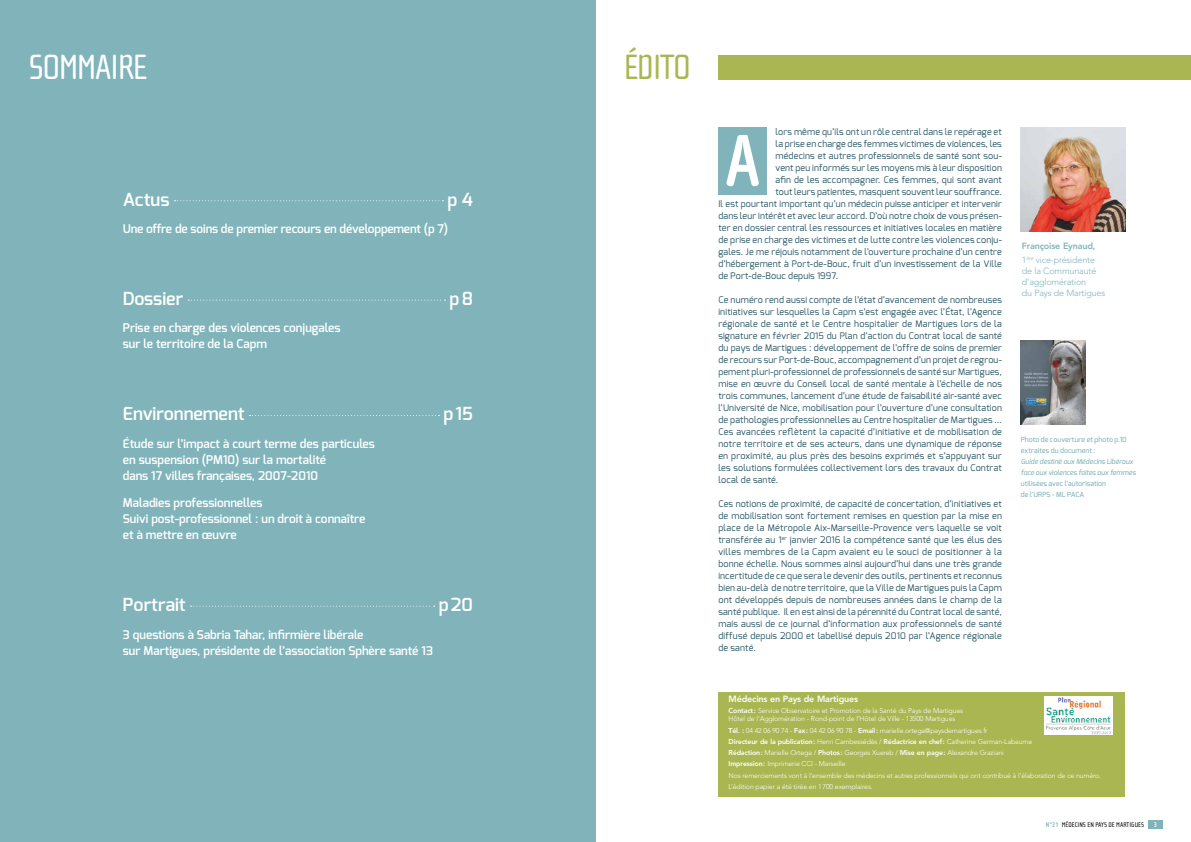
<style>
.page{position:relative;width:1191px;height:842px;background:#fff}
.page>*{position:absolute;margin:0;border:0;box-sizing:border-box;transform-origin:0 0}
.t1{font:700 75.6px "Cholla Sans";color:#fff}
.t2{font:36px "Cholla Sans";color:#fff}
.t3{font:36px "Cholla Sans";letter-spacing:-.05em;color:#a9b651}
.t4{font:600 18px "Exo";color:#fff}
.t5{font:600 12px/16px "Exo";color:#fff}
.t6{font:9px/12px "Exo";letter-spacing:.015em;color:#21515e;text-align:justify}
.t7{font:300 9px/11px "Avenir";letter-spacing:-.02em;color:#80b4ba}
.t8{font:800 9px/13.8px "Avenir";letter-spacing:-.02em;color:#80b4ba}
.t9{font:800 9px "Avenir";letter-spacing:-.02em;color:#fff}
.t10{font:300 7px/11.2px "Avenir";letter-spacing:-.02em;color:#fff}
.t11{font:500 7px/11px "Exo";letter-spacing:.005em;color:#80b4ba}
.t12{font:italic 500 7px/11px "Exo";letter-spacing:-.005em;color:#80b4ba}
.t13{font:7px "Cholla Sans";color:#000}
.t14{font:700 7px "Cholla Sans";color:#fff}
.s1{font-weight:300}
.s2{font-weight:800}
.s3{font-weight:700;color:#80b4ba}
</style>
<div class="page">
<div style="left:0;top:0;width:595px;height:842px;background:#80b4ba"></div>
<div style="left:718px;top:56px;width:473px;height:24px;background:#a9b651"></div>
<div style="left:718px;top:691px;width:407px;height:105px;background:#a9b651"></div>
<svg style="left:175px;top:200px;width:268px;height:1px"></svg>
<svg style="left:188px;top:300px;width:257px;height:1px"></svg>
<svg style="left:249px;top:415px;width:190px;height:1px"></svg>
<svg style="left:191px;top:606px;width:244px;height:1px"></svg>
<div style="left:1044px;top:696px;width:68px;height:39px;background:#fff"></div>
<img style="left:1046px;top:697px;width:65px;height:37px">
<div style="left:718px;top:128px;width:49px;height:67px;background:#80b4ba"></div>
<img style="left:1020px;top:128px;width:105px;height:104px">
<img style="left:1020px;top:340px;width:65px;height:84px">
<div style="left:1148px;top:820px;width:14px;height:9px;background:#80b4ba"></div>
<h2 class="t2" style="left:28px;top:48px;width:46px">SOMMAIRE</h2>
<h2 class="t3" style="left:624px;top:48px;width:63px">ÉDITO</h2>
<h3 class="t4" style="left:123px;top:188px;width:48px">Actus</h3>
<h3 class="t4" style="left:447px;top:188px;width:27px">p 4</h3>
<h3 class="t5" style="left:123px;top:221px;width:327px">Une offre de soins de premier recours en développement (p 7)</h3>
<h3 class="t4" style="left:123px;top:287px;width:62px">Dossier</h3>
<h3 class="t4" style="left:449px;top:287px;width:25px">p8</h3>
<h3 class="t5" style="left:123px;top:320px;width:219px">Prise en charge des violences conjugales sur le territoire de la Capm</h3>
<h3 class="t4" style="left:123px;top:402px;width:123px">Environnement</h3>
<h3 class="t4" style="left:443px;top:402px;width:31px">p15</h3>
<h3 class="t5" style="left:123px;top:435px;width:254px">Étude sur l’impact à court terme des particules en suspension (PM10) sur la mortalité<br>dans 17 villes françaises, 2007-2010</h3>
<h3 class="t5" style="left:123px;top:495px;width:244px">Maladies professionnelles<br>Suivi post-professionnel : un droit à connaître et à mettre en œuvre</h3>
<h3 class="t4" style="left:123px;top:593px;width:64px">Portrait</h3>
<h3 class="t4" style="left:439px;top:593px;width:36px">p20</h3>
<h3 class="t5" style="left:123px;top:626px;width:312px">3 questions à Sabria Tahar, infirmière libérale<br>sur Martigues, présidente de l’association Sphère santé 13</h3>
<p class="t6" style="left:775px;top:125px;width:228px">lors même qu’ils ont un rôle central dans le repérage et</p>
<p class="t6" style="left:775px;top:137px;width:228px">la prise en charge des femmes victimes de violences, les</p>
<p class="t6" style="left:775px;top:149px;width:228px">médecins et autres professionnels de santé sont sou-</p>
<p class="t6" style="left:775px;top:161px;width:228px">vent peu informés sur les moyens mis à leur disposition</p>
<p class="t6" style="left:775px;top:173px;width:228px">afin de les accompagner. Ces femmes, qui sont avant</p>
<p class="t6" style="left:775px;top:185px;width:228px">tout leurs patientes, masquent souvent leur souffrance.</p>
<p class="t6" style="left:718px;top:197px;width:285px">Il est pourtant important qu’un médecin puisse anticiper et intervenir</p>
<p class="t6" style="left:718px;top:209px;width:285px">dans leur intérêt et avec leur accord. D’où notre choix de vous présen-</p>
<p class="t6" style="left:718px;top:221px;width:285px">ter en dossier central les ressources et initiatives locales en matière</p>
<p class="t6" style="left:718px;top:233px;width:285px">de prise en charge des victimes et de lutte contre les violences conju-</p>
<p class="t6" style="left:718px;top:245px;width:285px">gales. Je me réjouis notamment de l’ouverture prochaine d’un centre</p>
<p class="t6" style="left:718px;top:257px;width:285px">d’hébergement à Port-de-Bouc, fruit d’un investissement de la Ville</p>
<p class="t6" style="left:718px;top:269px;width:121px">de Port-de-Bouc depuis 1997.</p>
<p class="t6" style="left:718px;top:293px;width:285px">Ce numéro rend aussi compte de l’état d’avancement de nombreuses initiatives sur lesquelles la Capm s’est engagée avec l’État, l’Agence régionale de santé et le Centre hospitalier de Martigues lors de la signature en février 2015 du Plan d’action du Contrat local de santé du pays de Martigues : développement de l’offre de soins de premier de recours sur Port-de-Bouc, accompagnement d’un projet de regrou&shy;pement pluri-professionnel de professionnels de santé sur Martigues, mise en œuvre du Conseil local de santé mentale à l’échelle de nos trois communes, lancement d’une étude de faisabilité air-santé avec l’Université de Nice, mobilisation pour l’ouverture d’une consultation de pathologies professionnelles au Centre hospitalier de Martigues … Ces avancées reflètent la capacité d’initiative et de mobilisation de notre territoire et de ses acteurs, dans une dynamique de réponse en proximité, au plus près des besoins exprimés et s’appuyant sur les solutions formulées collectivement lors des travaux du Contrat local de santé.</p>
<p class="t6" style="left:718px;top:497px;width:285px">Ces notions de proximité, de capacité de concertation, d’initiatives et de mobilisation sont fortement remises en question par la mise en place de la Métropole Aix-Marseille-Provence vers laquelle se voit transférée au 1<sup>er</sup> janvier 2016 la compétence santé que les élus des villes membres de la Capm avaient eu le souci de positionner à la bonne échelle. Nous sommes ainsi aujourd’hui dans une très grande incertitude de ce que sera le devenir des outils, pertinents et reconnus bien au-delà de notre territoire, que la Ville de Martigues puis la Capm ont développés depuis de nombreuses années dans le champ de la santé publique. Il en est ainsi de la pérennité du Contrat local de santé, mais aussi de ce journal d’information aux professionnels de santé diffusé depuis 2000 et labellisé depuis 2010 par l’Agence régionale de santé.</p>
<h1 class="t1" style="left:724px;top:120px;width:38px">A</h1>
<p class="t8" style="left:1021px;top:239px;width:75px">Françoise Eynaud,<br><span class="s1">1</span><sup>ère</sup> <span class="s1">vice-présidente</span></p>
<p class="t7" style="left:1021px;top:265px;width:85px">de la Communauté d’agglomération<br>du Pays de Martigues</p>
<p class="t11" style="left:1020px;top:434px;width:107px">Photo de couverture et photo p.10 extraites du document :</p>
<p class="t12" style="left:1020px;top:456px;width:117px">Guide destiné aux Médecins Libéraux face aux violences faites aux femmes</p>
<p class="t11" style="left:1020px;top:478px;width:87px">utilisées avec l’autorisation de l’URPS - ML PACA</p>
<p class="t9" style="left:728px;top:693px;width:131px">Médecins en Pays de Martigues</p>
<p class="t10" style="left:728px;top:706px;width:236px;line-height:8.4px"><span class="s2">Contact:</span> Service Observatoire et Promotion de la Santé du Pays de Martigues<br>Hôtel de l’Agglomération - Rond-point de l’Hôtel de Ville - 13500 Martigues</p>
<p class="t10" style="left:728px;top:724px;width:374px"><span class="s2">Tél. :</span> 04 42 06 90 74 - <span class="s2">Fax:</span> 04 42 06 90 78 - <span class="s2">Email:</span> marielle.ortega@paysdemartigues.fr<br><span class="s2">Directeur de la publication:</span> Henri Cambessédès / <span class="s2">Rédactrice en chef:</span> Catherine German-Labaume<br><span class="s2">Rédaction:</span> Marielle Ortega / <span class="s2">Photos:</span> Georges Xuereb / <span class="s2">Mise en page:</span> Alexandre Graziani<br><span class="s2">Impression:</span> Imprimerie CCI - Marseille<br>Nos remerciements vont à l’ensemble des médecins et autres professionnels qui ont contribué à l’élaboration de ce numéro.<br>L’édition papier a été tirée en 1700 exemplaires.</p>
<p class="t13" style="left:1046px;top:821px;width:100px"><span class="s3">N°21</span> MÉDECINS EN PAYS DE MARTIGUES</p>
<p class="t14" style="left:1153px;top:821px;width:5px">3</p>
</div>
